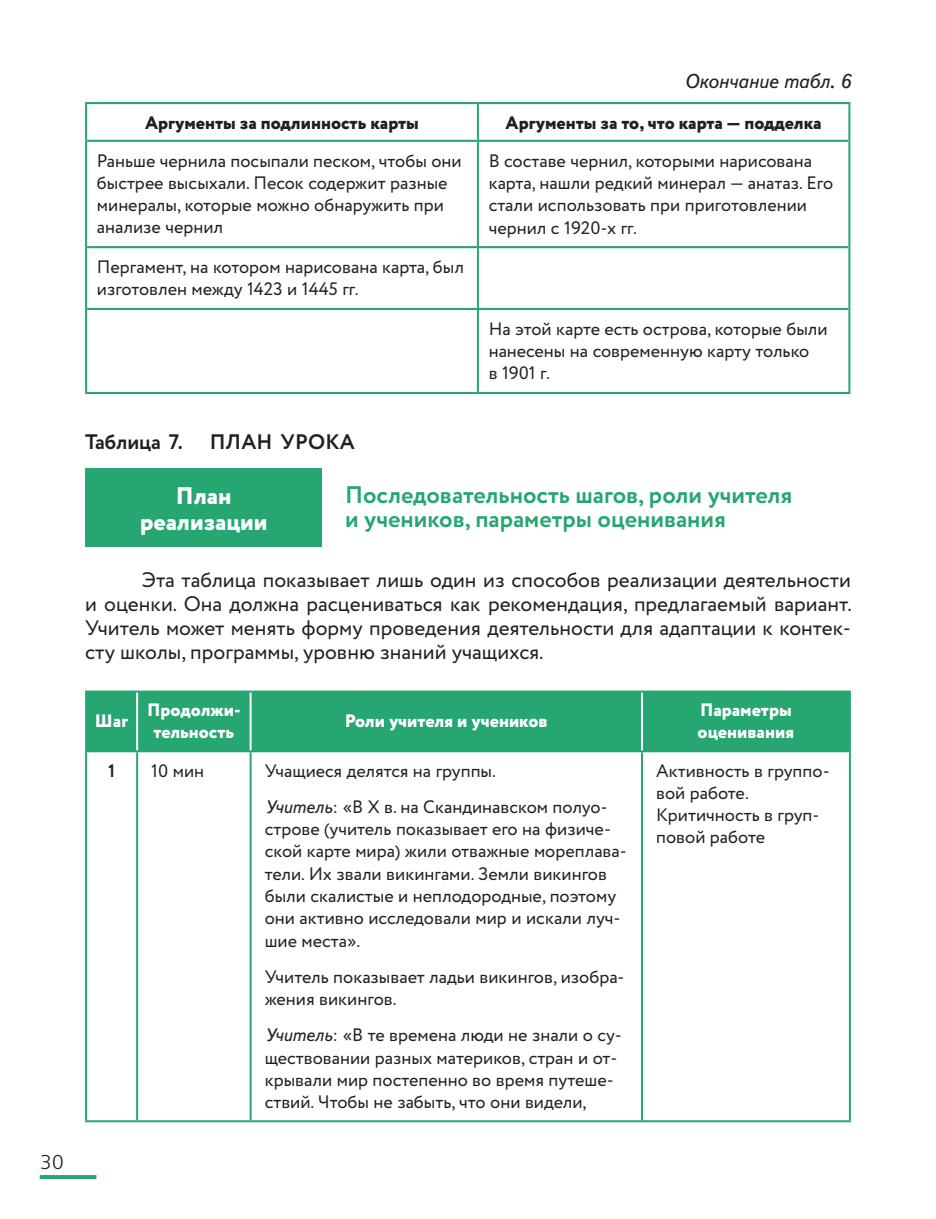
<style>
.page{position:relative;width:936px;height:1219px;background:#fff}
.page>*{position:absolute;margin:0;border:0;box-sizing:border-box;transform-origin:0 0}
.t1{font:700 24px/24px "Circe";color:#26a671}
.t2{font:800 24px/26px "Circe";color:#fff;text-align:center}
.t3{font:21px/24px "Circe";color:#231f20;text-align:justify}
.t4{font:700 21px "Circe";letter-spacing:.005em;color:#231f20}
.t5{font:italic 20px "Textbook New";color:#231f20}
.t6{font:300 20px "Free Set";color:#231f20}
.t7{font:18px/22.2px "Circe";color:#231f20}
.t8{font:800 18px/22px "Circe";color:#fff;text-align:center}
.t9{font:800 18px "Circe";color:#231f20}
.t10{font:700 18px "Circe";color:#231f20}
.s1{font-family:"Textbook New";font-style:italic}
</style>
<div class="page">
<hr style="left:40px;top:1175px;width:56px;height:4px;background:#26a671">
<hr style="left:85px;top:102px;width:393px;height:2px;background:#26a671">
<hr style="left:478px;top:102px;width:372px;height:2px;background:#26a671">
<hr style="left:87px;top:140px;width:391px;height:2px;background:#26a671">
<hr style="left:478px;top:140px;width:370px;height:2px;background:#26a671">
<hr style="left:85px;top:104px;width:2px;height:37px;background:#26a671">
<hr style="left:477px;top:104px;width:2px;height:36px;background:#26a671">
<hr style="left:848px;top:104px;width:2px;height:37px;background:#26a671">
<hr style="left:85px;top:141px;width:2px;height:106px;background:#26a671">
<hr style="left:477px;top:142px;width:2px;height:104px;background:#26a671">
<hr style="left:848px;top:141px;width:2px;height:106px;background:#26a671">
<hr style="left:85px;top:247px;width:2px;height:62px;background:#26a671">
<hr style="left:477px;top:248px;width:2px;height:60px;background:#26a671">
<hr style="left:848px;top:247px;width:2px;height:62px;background:#26a671">
<hr style="left:85px;top:309px;width:2px;height:83px;background:#26a671">
<hr style="left:477px;top:310px;width:2px;height:82px;background:#26a671">
<hr style="left:848px;top:309px;width:2px;height:83px;background:#26a671">
<hr style="left:87px;top:246px;width:391px;height:2px;background:#26a671">
<hr style="left:478px;top:246px;width:370px;height:2px;background:#26a671">
<hr style="left:87px;top:308px;width:391px;height:2px;background:#26a671">
<hr style="left:478px;top:308px;width:370px;height:2px;background:#26a671">
<hr style="left:85px;top:392px;width:393px;height:2px;background:#26a671">
<hr style="left:478px;top:392px;width:372px;height:2px;background:#26a671">
<div style="left:85px;top:468px;width:237px;height:79px;background:#26a671"></div>
<div style="left:87px;top:693px;width:761px;height:57px;background:#26a671"></div>
<hr style="left:85px;top:691px;width:52px;height:2px;background:#26a671">
<hr style="left:85px;top:693px;width:2px;height:57px;background:#26a671">
<hr style="left:137px;top:691px;width:113px;height:2px;background:#26a671">
<hr style="left:250px;top:691px;width:392px;height:2px;background:#26a671">
<hr style="left:642px;top:691px;width:208px;height:2px;background:#26a671">
<hr style="left:848px;top:693px;width:2px;height:57px;background:#26a671">
<hr style="left:85px;top:750px;width:52px;height:2px;background:#26a671">
<hr style="left:85px;top:752px;width:2px;height:368px;background:#26a671">
<hr style="left:137px;top:750px;width:113px;height:2px;background:#26a671">
<hr style="left:136px;top:752px;width:2px;height:368px;background:#26a671">
<hr style="left:250px;top:750px;width:392px;height:2px;background:#26a671">
<hr style="left:249px;top:752px;width:2px;height:368px;background:#26a671">
<hr style="left:642px;top:750px;width:208px;height:2px;background:#26a671">
<hr style="left:641px;top:752px;width:2px;height:368px;background:#26a671">
<hr style="left:848px;top:752px;width:2px;height:368px;background:#26a671">
<hr style="left:85px;top:1120px;width:52px;height:2px;background:#26a671">
<hr style="left:137px;top:1120px;width:113px;height:2px;background:#26a671">
<hr style="left:250px;top:1120px;width:392px;height:2px;background:#26a671">
<hr style="left:642px;top:1120px;width:208px;height:2px;background:#26a671">
<hr style="left:136px;top:693px;width:2px;height:57px;background:#fff">
<hr style="left:249px;top:693px;width:2px;height:57px;background:#fff">
<hr style="left:641px;top:693px;width:2px;height:57px;background:#fff">
<p class="t6" style="left:40px;top:1151px;width:26px">30</p>
<p class="t5" style="left:684px;top:69px;width:168px">Окончание табл. 6</p>
<p class="t9" style="left:145px;top:111px;width:275px">Аргументы за подлинность карты</p>
<p class="t9" style="left:505px;top:111px;width:317px">Аргументы за то, что карта — подделка</p>
<p class="t7" style="left:97px;top:150px;width:366px">Раньше чернила посыпали песком, чтобы они быстрее высыхали. Песок содержит разные минералы, которые можно обнаружить при анализе чернил</p>
<p class="t7" style="left:488px;top:150px;width:346px">В составе чернил, которыми нарисована карта, нашли редкий минерал — анатаз. Его стали использовать при приготовлении чернил с 1920-х гг.</p>
<p class="t7" style="left:97px;top:256px;width:368px">Пергамент, на котором нарисована карта, был изготовлен между 1423 и 1445 гг.</p>
<p class="t7" style="left:488px;top:318px;width:340px">На этой карте есть острова, которые были нанесены на современную карту только<br>в 1901 г.</p>
<p class="t4" style="left:85px;top:427px;width:99px">Таблица 7.</p>
<p class="t4" style="left:210px;top:427px;width:146px">ПЛАН УРОКА</p>
<h1 class="t2" style="left:140px;top:484px;width:129px">План реализации</h1>
<h1 class="t1" style="left:345px;top:483px;width:449px">Последовательность шагов, роли учителя и учеников, параметры оценивания</h1>
<p class="t3" style="left:85px;top:568px;width:768px;text-indent:57px">Эта таблица показывает лишь один из способов реализации деятельности и оценки. Она должна расцениваться как рекомендация, предлагаемый вариант.<br>Учитель может менять форму проведения деятельности для адаптации к контек&shy;сту школы, программы, уровню знаний учащихся.</p>
<p class="t8" style="left:95px;top:711px;width:35px">Шаг</p>
<p class="t8" style="left:147px;top:700px;width:95px">Продолжи&shy;тельность</p>
<p class="t8" style="left:345px;top:711px;width:204px">Роли учителя и учеников</p>
<p class="t8" style="left:697px;top:700px;width:98px;text-align:left">Параметры оценивания</p>
<p class="t10" style="left:108px;top:758px;width:9px">1</p>
<p class="t7" style="left:151px;top:760px;width:54px">10 мин</p>
<p class="t7" style="left:265px;top:753px;width:344px;line-height:36.2px">Учащиеся делятся на группы.<br><span class="s1">Учитель</span>: «В Х в. на Скандинавском полуо-</p>
<p class="t7" style="left:265px;top:818px;width:363px">строве (учитель показывает его на физиче&shy;ской карте мира) жили отважные мореплава&shy;тели. Их звали викингами. Земли викингов были скалистые и неплодородные, поэтому они активно исследовали мир и искали луч&shy;шие места».</p>
<p class="t7" style="left:265px;top:966px;width:361px">Учитель показывает ладьи викингов, изобра&shy;жения викингов.</p>
<p class="t7" style="left:265px;top:1025px;width:358px"><span class="s1">Учитель</span>: «В те времена люди не знали о су&shy;ществовании разных материков, стран и от&shy;крывали мир постепенно во время путеше&shy;ствий. Чтобы не забыть, что они видели,</p>
<p class="t7" style="left:656px;top:760px;width:175px">Активность в группо&shy;вой работе.<br>Критичность в груп&shy;повой работе</p>
</div>
